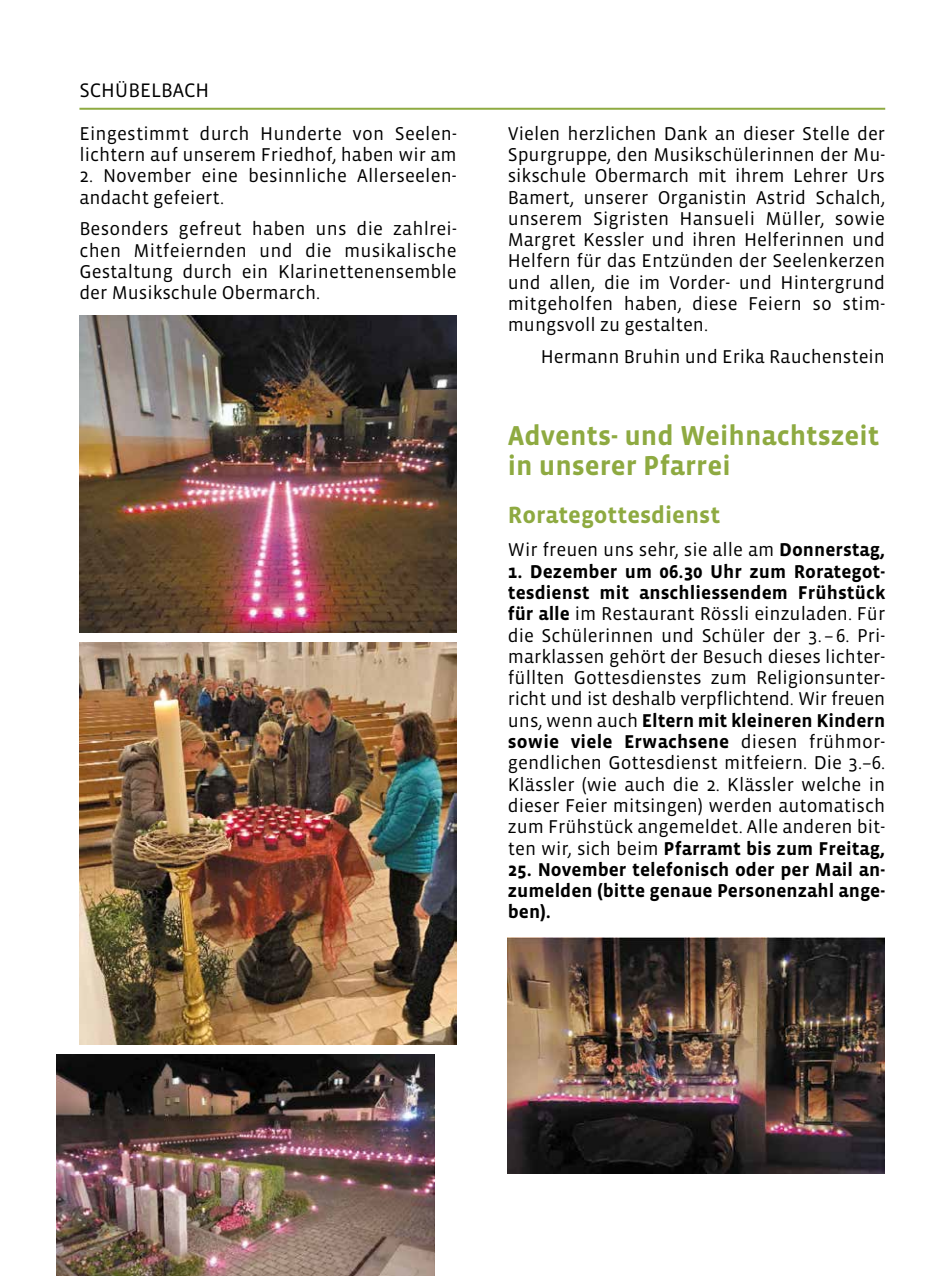
<style>
.page{position:relative;width:942px;height:1276px;background:#fff}
.page>*{position:absolute;margin:0;border:0;box-sizing:border-box;transform-origin:0 0}
.t1{font:700 28px/30.2px "Vista Sans";color:#8eaa41}
.t2{font:700 24px "Vista Sans";color:#8eaa41}
.t3{font:20px "Vista Sans";color:#000}
.t4{font:19px/21.2px "Vista Sans";color:#000}
.t5{font:700 19px/21.2px "Vista Sans";color:#000}
.s1{font-weight:700}
</style>
<div class="page">
<hr style="left:79px;top:108px;width:805px;height:2px;background:#8eaa41">
<img style="left:79px;top:316px;width:377px;height:317px">
<img style="left:79px;top:642px;width:377px;height:403px">
<img style="left:57px;top:1054px;width:377px;height:222px">
<img style="left:507px;top:937px;width:377px;height:237px">
<p class="t3" style="left:79px;top:80px;width:131px">SCHÜBELBACH</p>
<p class="t4" style="left:79px;top:123px;width:378px">Eingestimmt durch Hunderte von Seelen&shy;lichtern auf unserem Friedhof, haben wir am</p>
<p class="t4" style="left:79px;top:166px;width:377px">2. November eine besinnliche Allerseelen&shy;andacht gefeiert.</p>
<p class="t4" style="left:79px;top:219px;width:379px;text-align:justify">Besonders gefreut haben uns die zahlrei&shy;chen Mitfeiernden und die musikalische Gestaltung durch ein Klarinettenensemble der Musikschule Obermarch.</p>
<p class="t4" style="left:507px;top:123px;width:379px">Vielen herzlichen Dank an dieser Stelle der Spurgruppe, den Musikschülerinnen der Mu-- sikschule Obermarch mit ihrem Lehrer Urs Bamert, unserer Organistin Astrid Schalch, unserem Sigristen Hansueli Müller, sowie Margret Kessler und ihren Helferinnen und Helfern für das Entzünden der Seelenkerzen und allen, die im Vorder- und Hintergrund mitgeholfen haben, diese Feiern so stim&shy;mungsvoll zu gestalten.</p>
<p class="t4" style="left:540px;top:346px;width:345px">Hermann Bruhin und Erika Rauchenstein</p>
<h1 class="t1" style="left:507px;top:421px;width:373px">Advents- und Weihnachtszeit in unserer Pfarrei</h1>
<p class="t2" style="left:507px;top:502px;width:214px">Rorategottesdienst</p>
<p class="t4" style="left:507px;top:540px;width:378px">Wir freuen uns sehr, sie alle am <span class="s1">Donnerstag,</span></p>
<p class="t4" style="left:507px;top:561px;width:379px"><span class="s1">1. Dezember um 06.30 Uhr zum Rorategot&shy;tesdienst mit anschliessendem Frühstück für alle</span> im Restaurant Rössli einzuladen. Für die Schülerinnen und Schüler der 3. –6. Pri-- marklassen gehört der Besuch dieses lichter&shy;füllten Gottesdienstes zum Religionsunter&shy;richt und ist deshalb verpflichtend. Wir freuen uns, wenn auch <span class="s1">Eltern mit kleineren Kindern sowie viele Erwachsene</span> diesen frühmor&shy;gendlichen Gottesdienst mitfeiern. Die 3.–6.<br>Klässler (wie auch die 2. Klässler welche in dieser Feier mitsingen) werden automatisch zum Frühstück angemeldet. Alle anderen bit&shy;ten wir, sich beim <span class="s1">Pfarramt bis zum Freitag,</span></p>
<p class="t5" style="left:507px;top:859px;width:379px">25. November telefonisch oder per Mail an-- zumelden (bitte genaue Personenzahl ange&shy;ben).</p>
</div>
